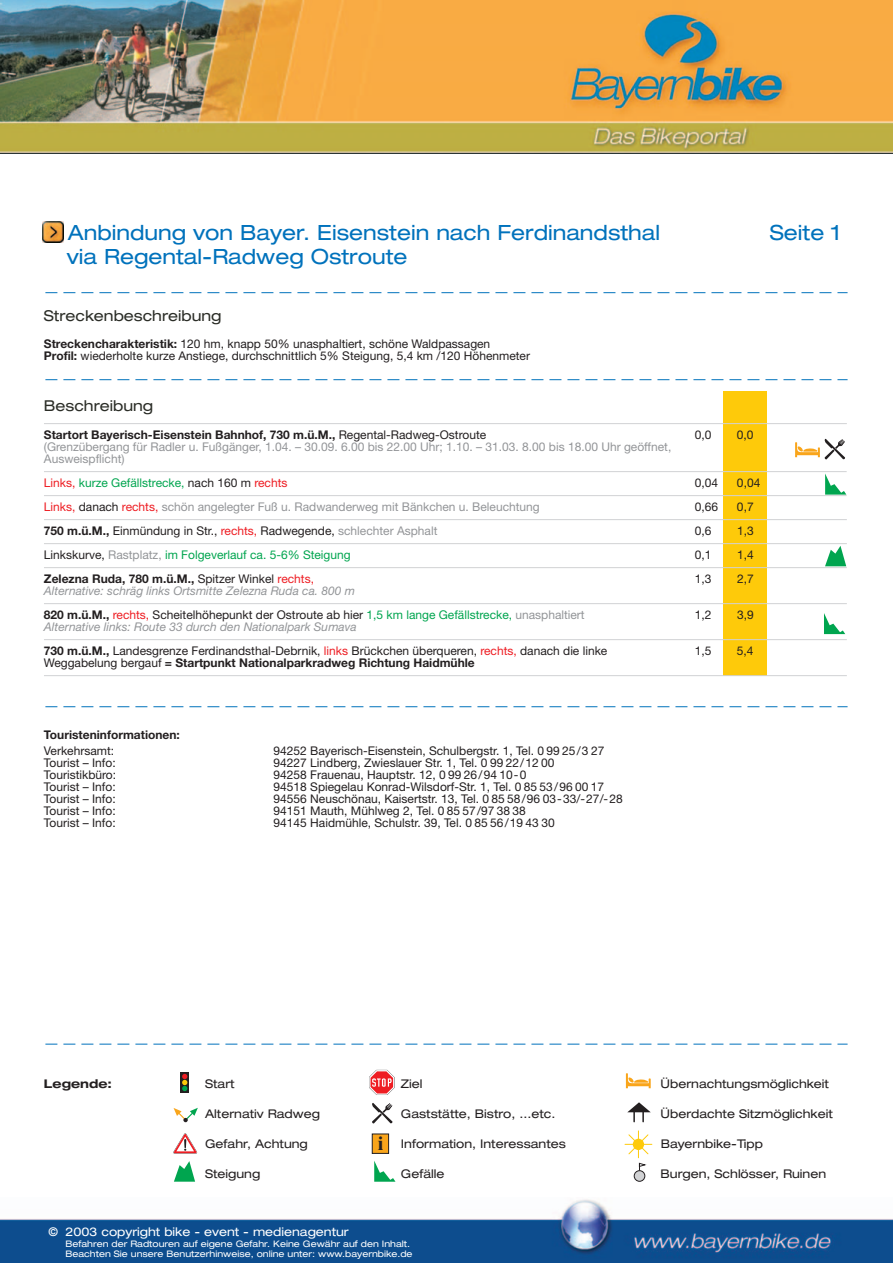
<style>
.page{position:relative;width:893px;height:1263px;background:#fff}
.page>*{position:absolute;margin:0;border:0;box-sizing:border-box;transform-origin:0 0}
.t1{font:expanded 21px "Helvetica Neue";color:#0072bc}
.t2{font:700 20.1px "Times New Roman";color:#231f20}
.t3{font:expanded 15px "Helvetica Neue";color:#2b2d27}
.t4{font:12px/24px "Helvetica Neue";color:#231f20}
.t5{font:700 12px "Helvetica Neue";color:#231f20}
.t6{font:expanded 12px "Helvetica Neue";color:#231f20}
.t7{font:12px/12px "Helvetica Neue";color:#939598}
.t8{font:italic 12px/24px "Helvetica Neue";color:#939598}
.t9{font:12px "Helvetica Neue";color:#00a54f}
.t10{font:expanded 12px "Helvetica Neue";color:#fff}
.t11{font:700 expanded 12px "Helvetica Neue";color:#231f20}
.t12{font:expanded 9px/10.5px "Helvetica Neue";color:#fff}
.s1{font-weight:700}
.s2{font-weight:400}
.s3{color:#ee1d23}
.s4{color:#231f20}
.s5{color:#939598}
.s6{font-weight:400;color:#ee1d23}
.s7{font-weight:700;font-style:normal;color:#231f20}
.s8{font-style:normal;color:#ee1d23}
.s9{font-style:normal;color:#231f20}
.s10{font-style:normal;color:#00a54f}
.s11{font-style:normal}
.s12{font-style:italic;color:#939598}
</style>
<div class="page">
<div style="left:723px;top:391px;width:43px;height:285px;background:#feca0a"></div>
<hr style="left:44px;top:423px;width:803px;height:1px;background:#d1d2d4">
<hr style="left:44px;top:471px;width:803px;height:1px;background:#d1d2d4">
<hr style="left:44px;top:495px;width:803px;height:1px;background:#d1d2d4">
<hr style="left:44px;top:519px;width:803px;height:1px;background:#d1d2d4">
<hr style="left:44px;top:543px;width:803px;height:1px;background:#d1d2d4">
<hr style="left:44px;top:567px;width:803px;height:1px;background:#d1d2d4">
<hr style="left:44px;top:603px;width:803px;height:1px;background:#d1d2d4">
<hr style="left:44px;top:639px;width:803px;height:1px;background:#d1d2d4">
<hr style="left:44px;top:675px;width:803px;height:1px;background:#d1d2d4">
<svg style="left:45px;top:379px;width:803px;height:1px"></svg>
<img style="left:1px;top:0;width:891px;height:153px">
<img style="left:1px;top:1199px;width:891px;height:63px">
<img style="left:42px;top:222px;width:22px;height:21px">
<svg style="left:45px;top:706px;width:803px;height:1px"></svg>
<svg style="left:374px;top:1161px;width:21px;height:21px"></svg>
<svg style="left:174px;top:1161px;width:21px;height:21px"></svg>
<svg style="left:369px;top:1070px;width:26px;height:25px"></svg>
<svg style="left:372px;top:1103px;width:21px;height:21px"></svg>
<svg style="left:180px;top:1072px;width:9px;height:21px"></svg>
<svg style="left:182px;top:1074px;width:5px;height:17px"></svg>
<div style="left:372px;top:1134px;width:17px;height:19px;background:#f9a51b;border:1px solid #231f20"></div>
<svg style="left:174px;top:1108px;width:24px;height:14px"></svg>
<svg style="left:45px;top:1044px;width:803px;height:1px"></svg>
<svg style="left:627px;top:1102px;width:24px;height:20px"></svg>
<svg style="left:173px;top:1133px;width:24px;height:20px"></svg>
<svg style="left:626px;top:1073px;width:25px;height:15px"></svg>
<div style="left:634px;top:1170px;width:11px;height:11px;background:#d1d2d4;border:1px solid #231f20;border-radius:50%"></div>
<svg style="left:624px;top:1130px;width:29px;height:40px"></svg>
<svg style="left:795px;top:439px;width:50px;height:21px"></svg>
<svg style="left:45px;top:292px;width:803px;height:1px"></svg>
<svg style="left:825px;top:546px;width:21px;height:20px"></svg>
<svg style="left:825px;top:473px;width:21px;height:22px"></svg>
<svg style="left:824px;top:613px;width:21px;height:21px"></svg>
<h1 class="t1" style="left:68px;top:225px;width:594px">Anbindung von Bayer. Eisenstein nach Ferdinandsthal</h1>
<h1 class="t1" style="left:770px;top:225px;width:72px">Seite 1</h1>
<h1 class="t1" style="left:67px;top:249px;width:342px">via Regental-Radweg Ostroute</h1>
<p class="t3" style="left:44px;top:310px;width:179px">Streckenbeschreibung</p>
<p class="t4" style="left:44px;top:339px;width:488px;line-height:12px"><span class="s1">Streckencharakteristik:</span> 120 hm, knapp 50% unasphaltiert, schöne Waldpassagen<br><span class="s1">Profil:</span> wiederholte kurze Anstiege, durchschnittlich 5% Steigung, 5,4 km /120 Höhenmeter</p>
<p class="t3" style="left:44px;top:400px;width:111px">Beschreibung</p>
<p class="t5" style="left:44px;top:430px;width:444px">Startort Bayerisch-Eisenstein Bahnhof, 730 m.ü.M., <span class="s2">Regental-Radweg-Ostroute</span></p>
<p class="t4" style="left:695px;top:424px;width:18px">0,0</p>
<p class="t4" style="left:737px;top:424px;width:18px">0,0</p>
<p class="t7" style="left:44px;top:442px;width:629px">(Grenzübergang für Radler u. Fußgänger, 1.04. – 30.09. 6.00 bis 22.00 Uhr; 1.10. – 31.03. 8.00 bis 18.00 Uhr geöffnet,<br>Ausweispflicht)</p>
<p class="t9" style="left:44px;top:478px;width:245px"><span class="s3">Links,</span> kurze Gefällstrecke, <span class="s4">nach 160 m</span> <span class="s3">rechts</span></p>
<p class="t4" style="left:695px;top:472px;width:25px">0,04</p>
<p class="t4" style="left:737px;top:472px;width:25px">0,04</p>
<p class="t7" style="left:44px;top:502px;width:497px"><span class="s3">Links,</span> <span class="s4">danach</span> <span class="s3">rechts,</span> schön angelegter Fuß u. Radwanderweg mit Bänkchen u. Beleuchtung</p>
<p class="t4" style="left:695px;top:496px;width:25px">0,66</p>
<p class="t4" style="left:737px;top:496px;width:18px">0,7</p>
<p class="t4" style="left:44px;top:520px;width:395px"><span class="s1">750 m.ü.M.,</span> Einmündung in Str., <span class="s3">rechts,</span> Radwegende, <span class="s5">schlechter Asphalt</span></p>
<p class="t4" style="left:695px;top:520px;width:18px">0,6</p>
<p class="t4" style="left:737px;top:520px;width:18px">1,3</p>
<p class="t9" style="left:44px;top:550px;width:308px"><span class="s4">Linkskurve,</span> <span class="s5">Rastplatz,</span> im Folgeverlauf ca. 5-6% Steigung</p>
<p class="t4" style="left:695px;top:544px;width:18px">0,1</p>
<p class="t4" style="left:737px;top:544px;width:18px">1,4</p>
<p class="t5" style="left:44px;top:574px;width:272px">Zelezna Ruda, 780 m.ü.M., <span class="s2">Spitzer Winkel</span> <span class="s6">rechts,</span></p>
<p class="t4" style="left:695px;top:568px;width:18px">1,3</p>
<p class="t4" style="left:737px;top:568px;width:18px">2,7</p>
<p class="t8" style="left:44px;top:579px;width:542px">Alternative: schräg links Ortsmitte Zelezna Ruda ca. 800 m<br><span class="s7">820 m.ü.M.,</span> <span class="s8">rechts,</span> <span class="s9">Scheitelhöhepunkt der Ostroute ab hier</span> <span class="s10">1,5 km lange Gefällstrecke,</span> <span class="s11">unasphaltiert</span></p>
<p class="t4" style="left:695px;top:604px;width:18px">1,2</p>
<p class="t4" style="left:737px;top:604px;width:18px">3,9</p>
<p class="t4" style="left:44px;top:616px;width:565px"><span class="s12">Alternative links: Route 33 durch den Nationalpark Sumava<br></span><span class="s1">730 m.ü.M.,</span> Landesgrenze Ferdinandsthal-Debrnik, <span class="s3">links</span> Brückchen überqueren, <span class="s3">rechts,</span> danach die linke</p>
<p class="t4" style="left:695px;top:640px;width:18px">1,5</p>
<p class="t4" style="left:737px;top:640px;width:18px">5,4</p>
<p class="t5" style="left:44px;top:658px;width:432px"><span class="s2">Weggabelung bergauf</span> = Startpunkt Nationalparkradweg Richtung Haidmühle</p>
<p class="t5" style="left:44px;top:730px;width:137px">Touristeninformationen:</p>
<p class="t4" style="left:44px;top:740px;width:72px">Verkehrsamt:</p>
<p class="t4" style="left:274px;top:740px;width:332px">94252 Bayerisch-Eisenstein, Schulbergstr. 1, Tel. 0 99 25/3 27</p>
<p class="t4" style="left:44px;top:752px;width:73px">Tourist – Info:</p>
<p class="t4" style="left:274px;top:752px;width:282px">94227 Lindberg, Zwieslauer Str. 1, Tel. 0 99 22/12 00</p>
<p class="t4" style="left:44px;top:764px;width:74px">Touristikbüro:</p>
<p class="t4" style="left:274px;top:764px;width:254px">94258 Frauenau, Hauptstr. 12, 0 99 26/94 10-0</p>
<p class="t4" style="left:44px;top:776px;width:73px">Tourist – Info:</p>
<p class="t4" style="left:274px;top:776px;width:332px">94518 Spiegelau Konrad-Wilsdorf-Str. 1, Tel. 0 85 53/96 00 17</p>
<p class="t4" style="left:44px;top:788px;width:73px">Tourist – Info:</p>
<p class="t4" style="left:274px;top:788px;width:351px">94556 Neuschönau, Kaisertstr. 13, Tel. 0 85 58/96 03-33/-27/-28</p>
<p class="t4" style="left:44px;top:800px;width:73px">Tourist – Info:</p>
<p class="t4" style="left:274px;top:800px;width:254px">94151 Mauth, Mühlweg 2, Tel. 0 85 57/97 38 38</p>
<p class="t4" style="left:44px;top:812px;width:73px">Tourist – Info:</p>
<p class="t4" style="left:274px;top:812px;width:283px">94145 Haidmühle, Schulstr. 39, Tel. 0 85 56/19 43 30</p>
<p class="t11" style="left:44px;top:1079px;width:69px">Legende:</p>
<p class="t6" style="left:205px;top:1079px;width:31px">Start</p>
<p class="t6" style="left:401px;top:1079px;width:23px">Ziel</p>
<p class="t6" style="left:661px;top:1079px;width:170px">Übernachtungsmöglichkeit</p>
<p class="t6" style="left:205px;top:1109px;width:116px">Alternativ Radweg</p>
<p class="t6" style="left:401px;top:1109px;width:156px">Gaststätte, Bistro, ...etc.</p>
<p class="t6" style="left:661px;top:1109px;width:174px">Überdachte Sitzmöglichkeit</p>
<p class="t6" style="left:205px;top:1139px;width:104px">Gefahr, Achtung</p>
<p class="t6" style="left:401px;top:1139px;width:167px">Information, Interessantes</p>
<p class="t6" style="left:661px;top:1139px;width:104px">Bayernbike-Tipp</p>
<p class="t6" style="left:205px;top:1169px;width:57px">Steigung</p>
<p class="t6" style="left:401px;top:1169px;width:45px">Gefälle</p>
<p class="t6" style="left:661px;top:1169px;width:167px">Burgen, Schlösser, Ruinen</p>
<h2 class="t2" style="left:378px;top:1136px;width:7px">i</h2>
<p class="t10" style="left:49px;top:1228px;width:302px">© 2003 copyright bike - event - medienagentur</p>
<p class="t12" style="left:65px;top:1239px;width:349px">Befahren der Radtouren auf eigene Gefahr. Keine Gewähr auf den Inhalt.<br>Beachten Sie unsere Benutzerhinweise, online unter: www.bayernbike.de</p>
</div>
